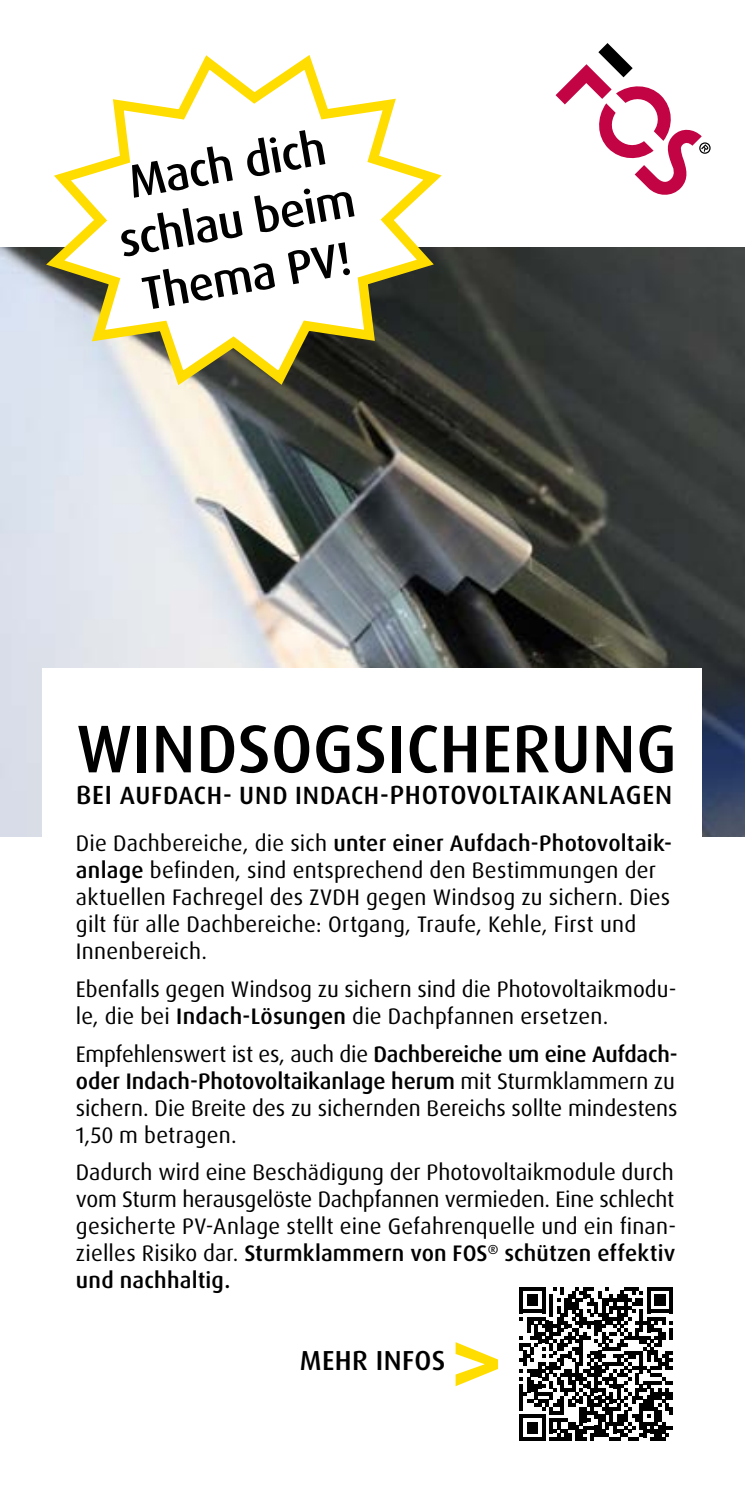
<style>
.page{position:relative;width:745px;height:1489px;background:#fff}
.page>*{position:absolute;margin:0;border:0;box-sizing:border-box;transform-origin:0 0}
.t1{font:700 100px "Dax OT";color:#fd0}
.t2{font:500 67.5px "Dax OT";letter-spacing:.005em;color:#000}
.t3{font:500 47px/56.5px "Dax OT";color:#000;text-align:center}
.t4{font:500 27.5px "Dax OT";letter-spacing:.02em;color:#000}
.t5{font:500 26.25px "Dax OT";letter-spacing:.03em;color:#000}
.t6{font:22.5px/27px "Dax OT";letter-spacing:.005em;color:#000}
.s1{font-size:25px}
.s2{font-weight:500}
</style>
<div class="page">
<svg style="left:519px;top:1287px;width:153px;height:153px"></svg>
<svg style="left:471px;top:146px;width:252px;height:102px"></svg>
<svg style="left:555px;top:43px;width:155px;height:154px"></svg>
<img style="left:0;top:248px;width:744px;height:588px">
<div style="left:43px;top:668px;width:659px;height:430px;background:#fff"></div>
<svg style="left:37px;top:55px;width:413px;height:337px"></svg>
<h3 class="t3" style="left:105px;top:158px;width:240px;rotate:-10deg">Mach dich schlau beim<br>Thema PV!</h3>
<h2 class="t2" style="left:76px;top:706px;width:602px">WINDSOGSICHERUNG</h2>
<p class="t5" style="left:76px;top:778px;width:597px">BEI <span class="s1">AUFDACH- UND INDACH-</span>PHOTOVOLTAIKANLAGEN</p>
<p class="t6" style="left:76px;top:830px;width:597px">Die Dachbereiche, die sich <span class="s2">unter einer Aufdach-Photovoltaik&shy;anlage</span> befinden, sind entsprechend den Bestimmungen der aktuellen Fachregel des ZVDH gegen Windsog zu sichern. Dies gilt für alle Dachbereiche: Ortgang, Traufe, Kehle, First und Innenbereich.</p>
<p class="t6" style="left:76px;top:975px;width:601px">Ebenfalls gegen Windsog zu sichern sind die Photovoltaikmodu&shy;le, die bei <span class="s2">Indach-Lösungen</span> die Dachpfannen ersetzen.</p>
<p class="t6" style="left:76px;top:1040px;width:603px">Empfehlenswert ist es, auch die <span class="s2">Dachbereiche um eine Aufdach&shy;oder Indach-Photovoltaikanlage herum</span> mit Sturmklammern zu sichern. Die Breite des zu sichernden Bereichs sollte mindestens 1,50 m betragen.</p>
<p class="t6" style="left:76px;top:1158px;width:601px;text-align:justify">Dadurch wird eine Beschädigung der Photovoltaikmodule durch vom Sturm herausgelöste Dachpfannen vermieden. Eine schlecht gesicherte PV-Anlage stellt eine Gefahrenquelle und ein finan&shy;zielles Risiko dar. <span class="s2">Sturmklammern von FOS</span><sup>®</sup> <span class="s2">schützen effektiv und nachhaltig.</span></p>
<p class="t4" style="left:299px;top:1343px;width:147px">MEHR INFOS</p>
<h1 class="t1" style="left:450px;top:1297px;width:55px">&gt;</h1>
</div>
